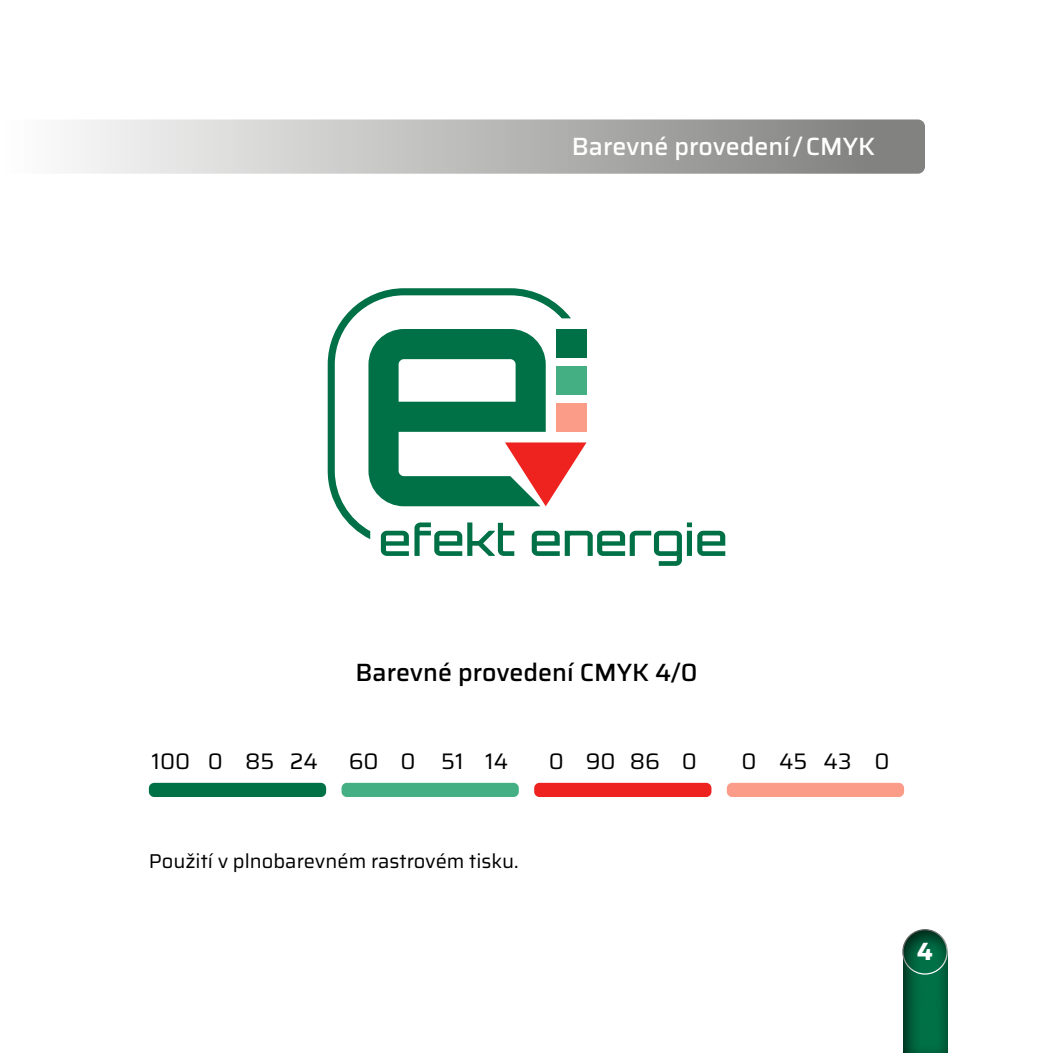
<style>
.page{position:relative;width:1053px;height:1053px;background:#fff}
.page>*{position:absolute;margin:0;border:0;box-sizing:border-box;transform-origin:0 0}
.t1{font:500 25px "Saira";color:#000}
.t2{font:500 25px "Saira";color:#fff}
.t3{font:700 25px "Saira";color:#fff}
.t4{font:22.5px "Saira";color:#000}
.t5{font:20px "Saira";color:#000}
</style>
<div class="page">
<div style="left:859px;top:894px;width:129px;height:158px;background:#000;opacity:.75"></div>
<svg style="left:571px;top:357px;width:15px;height:110px"></svg>
<div style="left:556px;top:403px;width:30px;height:29px;background:#fa9c87"></div>
<div style="left:556px;top:329px;width:30px;height:28px;background:#007046"></div>
<div style="left:556px;top:366px;width:30px;height:28px;background:#44af82"></div>
<svg style="left:328px;top:288px;width:243px;height:251px"></svg>
<svg style="left:381px;top:522px;width:133px;height:34px"></svg>
<svg style="left:531px;top:522px;width:194px;height:44px"></svg>
<svg style="left:72px;top:119px;width:852px;height:55px;background:#b8b8b7"></svg>
<div style="left:149px;top:782px;width:177px;height:15px;background:#007046;border-radius:5px"></div>
<div style="left:341px;top:782px;width:177px;height:15px;background:#44af82;border-radius:5px"></div>
<div style="left:534px;top:782px;width:177px;height:15px;background:#ee221e;border-radius:5px"></div>
<div style="left:726px;top:782px;width:178px;height:15px;background:#fa9c87;border-radius:5px"></div>
<p class="t2" style="left:571px;top:127px;width:305px">Barevné provedení/CMYK</p>
<p class="t1" style="left:355px;top:653px;width:343px">Barevné provedení CMYK 4/0</p>
<p class="t4" style="left:152px;top:744px;width:168px">100 0 85 24</p>
<p class="t4" style="left:348px;top:744px;width:161px">60 0 51 14</p>
<p class="t4" style="left:548px;top:744px;width:150px">0 9086 0</p>
<p class="t4" style="left:741px;top:744px;width:150px">0 4543 0</p>
<p class="t5" style="left:149px;top:846px;width:371px">Použití v plnobarevném rastrovém tisku.</p>
<p class="t3" style="left:916px;top:932px;width:18px">4</p>
</div>
